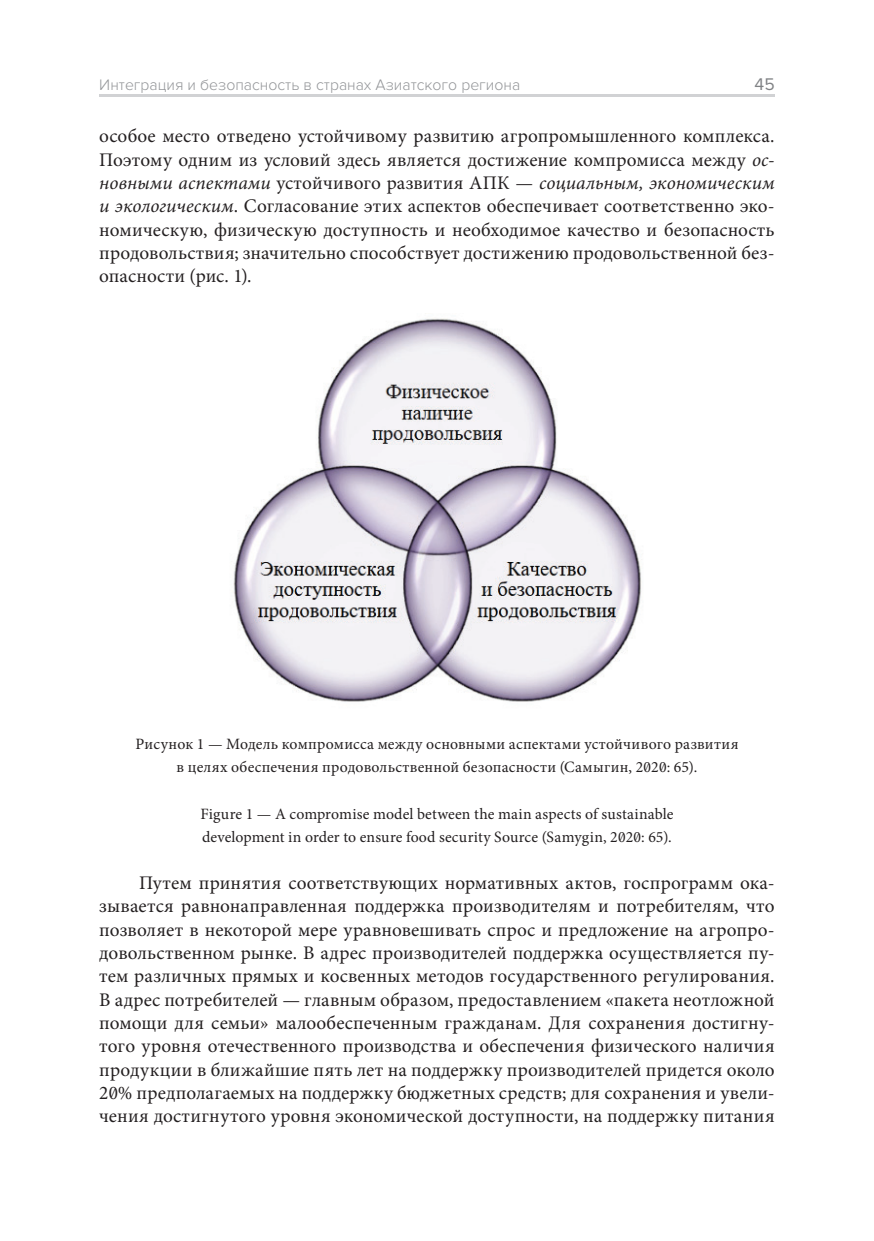
<style>
.page{position:relative;width:874px;height:1241px;background:#fff}
.page>*{position:absolute;margin:0;border:0;box-sizing:border-box;transform-origin:0 0}
.t1{font:19.25px/23.3px "Minion Pro";letter-spacing:.01em;color:#231f20;text-align:justify}
.t2{font:17.5px "Proxima Nova";color:#808285}
.t3{font:15.75px/23.3px "Minion Pro";letter-spacing:.015em;color:#231f20;text-align:center}
.t4{font:300 15.75px "Proxima Nova";color:#939598}
.s1{font-style:italic}
</style>
<div class="page">
<hr style="left:99px;top:94px;width:675px;height:3px;background:#d1d2d4">
<img style="left:233px;top:318px;width:408px;height:384px">
<p class="t4" style="left:99px;top:75px;width:422px">Интеграция и безопасность в странах Азиатского региона</p>
<p class="t2" style="left:754px;top:74px;width:22px">45</p>
<p class="t1" style="left:99px;top:125px;width:676px">особое место отведено устойчивому развитию агропромышленного комплекса.<br>Поэтому одним из условий здесь является достижение компромисса между <span class="s1">ос&shy;новными аспектами</span> устойчивого развития АПК — <span class="s1">социальным, экономическим и экологическим</span>. Согласование этих аспектов обеспечивает соответственно эко&shy;номическую, физическую доступность и необходимое качество и безопасность продовольствия; значительно способствует достижению продовольственной без&shy;опасности (рис. 1).</p>
<p class="t3" style="left:135px;top:732px;width:604px">Рисунок 1 — Модель компромисса между основными аспектами устойчивого развития в целях обеспечения продовольственной безопасности (Самыгин, 2020: 65).</p>
<p class="t3" style="left:200px;top:802px;width:474px;text-align:left">Figure 1 — A compromise model between the main aspects of sustainable development in order to ensure food security Source (Samygin, 2020: 65).</p>
<p class="t1" style="left:99px;top:871px;width:676px;text-indent:40px">Путем принятия соответствующих нормативных актов, госпрограмм ока&shy;зывается равнонаправленная поддержка производителям и потребителям, что позволяет в некоторой мере уравновешивать спрос и предложение на агропро&shy;довольственном рынке. В адрес производителей поддержка осуществляется пу&shy;тем различных прямых и косвенных методов государственного регулирования.<br>В адрес потребителей — главным образом, предоставлением «пакета неотложной помощи для семьи» малообеспеченным гражданам. Для сохранения достигну&shy;того уровня отечественного производства и обеспечения физического наличия продукции в ближайшие пять лет на поддержку производителей придется около 20% предполагаемых на поддержку бюджетных средств; для сохранения и увели&shy;чения достигнутого уровня экономической доступности, на поддержку питания</p>
</div>
